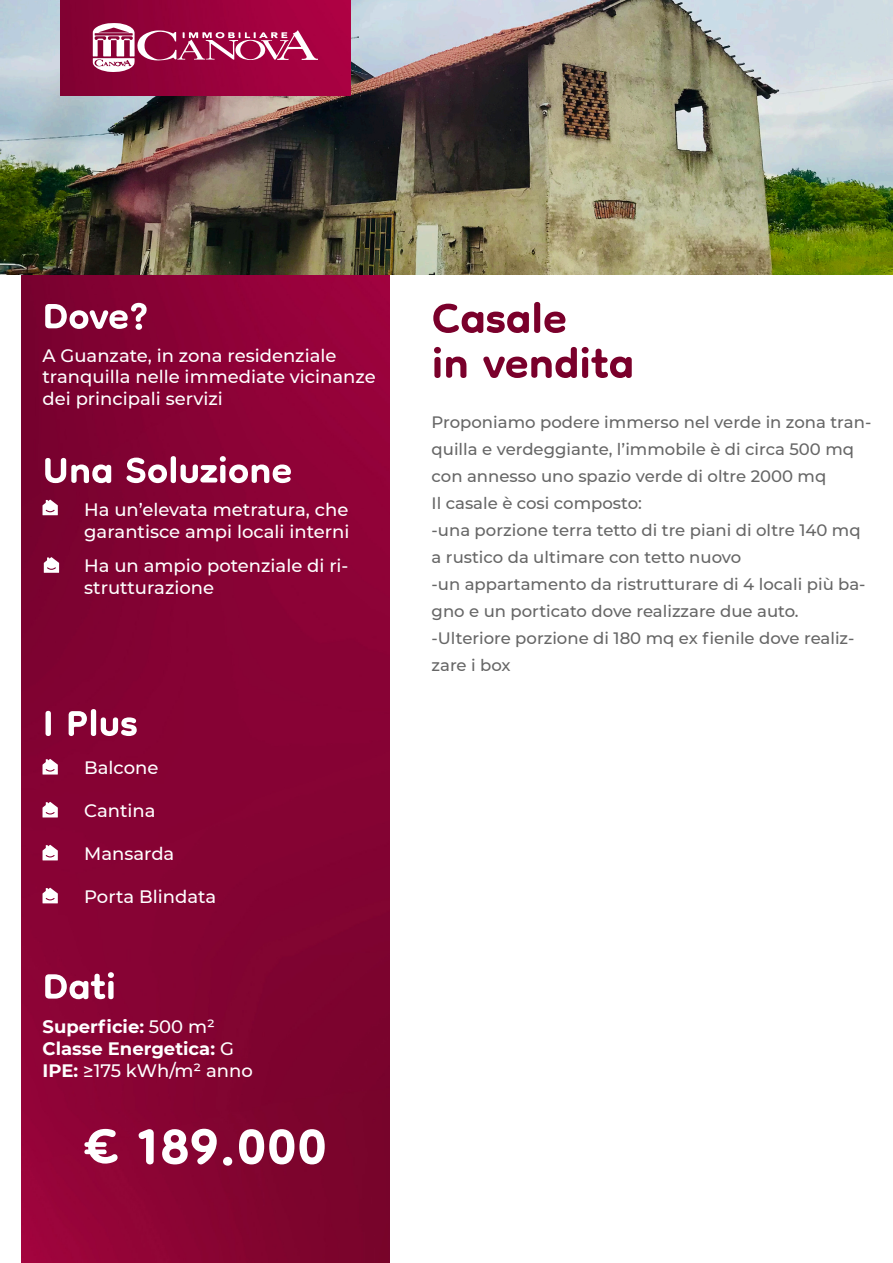
<style>
.page{position:relative;width:893px;height:1263px;background:#fff}
.page>*{position:absolute;margin:0;border:0;box-sizing:border-box;transform-origin:0 0}
.t1{font:700 84px "Dongle";color:#fff}
.t2{font:700 69px "Dongle";color:#7a002b}
.t3{font:700 60px "Dongle";color:#fff}
.t4{font:500 18px/21.6px "Montserrat";color:#fff}
.t5{font:700 18px "Montserrat";color:#fff}
.t6{font:500 16.5px/27px "Montserrat";color:#666}
.s1{font-weight:500}
.s2{font-weight:700}
</style>
<div class="page">
<img style="left:21px;top:274px;width:368px;height:989px">
<svg style="left:43px;top:500px;width:15px;height:15px"></svg>
<svg style="left:44px;top:557px;width:15px;height:16px"></svg>
<svg style="left:43px;top:759px;width:15px;height:15px"></svg>
<svg style="left:43px;top:802px;width:15px;height:15px"></svg>
<svg style="left:43px;top:845px;width:15px;height:15px"></svg>
<svg style="left:43px;top:888px;width:15px;height:15px"></svg>
<img style="left:0;top:0;width:893px;height:274px">
<img style="left:60px;top:0;width:290px;height:95px">
<svg style="left:93px;top:23px;width:225px;height:49px"></svg>
<p class="t3" style="left:43px;top:284px;width:108px">Dove?</p>
<p class="t4" style="left:43px;top:344px;width:295px">A Guanzate, in zona residenziale</p>
<p class="t4" style="left:43px;top:366px;width:335px">tranquilla nelle immediate vicinanze dei principali servizi</p>
<p class="t3" style="left:43px;top:438px;width:251px">Una Soluzione</p>
<p class="t4" style="left:84px;top:498px;width:266px">Ha un’elevata metratura, che</p>
<p class="t4" style="left:84px;top:520px;width:267px">garantisce ampi locali interni</p>
<p class="t4" style="left:84px;top:554px;width:266px">Ha un ampio potenziale di ri&shy;strutturazione</p>
<p class="t3" style="left:43px;top:691px;width:97px">I Plus</p>
<p class="t4" style="left:84px;top:756px;width:76px">Balcone</p>
<p class="t4" style="left:84px;top:799px;width:73px">Cantina</p>
<p class="t4" style="left:84px;top:842px;width:92px">Mansarda</p>
<p class="t4" style="left:84px;top:885px;width:134px">Porta Blindata</p>
<p class="t3" style="left:43px;top:954px;width:75px">Dati</p>
<p class="t5" style="left:43px;top:1014px;width:174px">Superficie: <span class="s1">500 m²</span></p>
<p class="t5" style="left:43px;top:1035px;width:193px">Classe Energetica: <span class="s1">G</span></p>
<p class="t4" style="left:43px;top:1059px;width:212px"><span class="s2">IPE:</span> ≥175 kWh/m² anno</p>
<p class="t1" style="left:84px;top:1102px;width:245px">€ 189.000</p>
<p class="t2" style="left:432px;top:282px;width:137px">Casale</p>
<p class="t2" style="left:432px;top:327px;width:204px">in vendita</p>
<p class="t6" style="left:432px;top:408px;width:441px">Proponiamo podere immerso nel verde in zona tran&shy;quilla e verdeggiante, l’immobile è di circa 500 mq con annesso uno spazio verde di oltre 2000 mq</p>
<p class="t6" style="left:432px;top:489px;width:212px">Il casale è cosi composto:</p>
<p class="t6" style="left:432px;top:516px;width:431px">-una porzione terra tetto di tre piani di oltre 140 mq a rustico da ultimare con tetto nuovo</p>
<p class="t6" style="left:432px;top:570px;width:435px">-un appartamento da ristrutturare di 4 locali più ba&shy;gno e un porticato dove realizzare due auto.</p>
<p class="t6" style="left:432px;top:624px;width:424px">-Ulteriore porzione di 180 mq ex fienile dove realiz&shy;zare i box</p>
</div>
